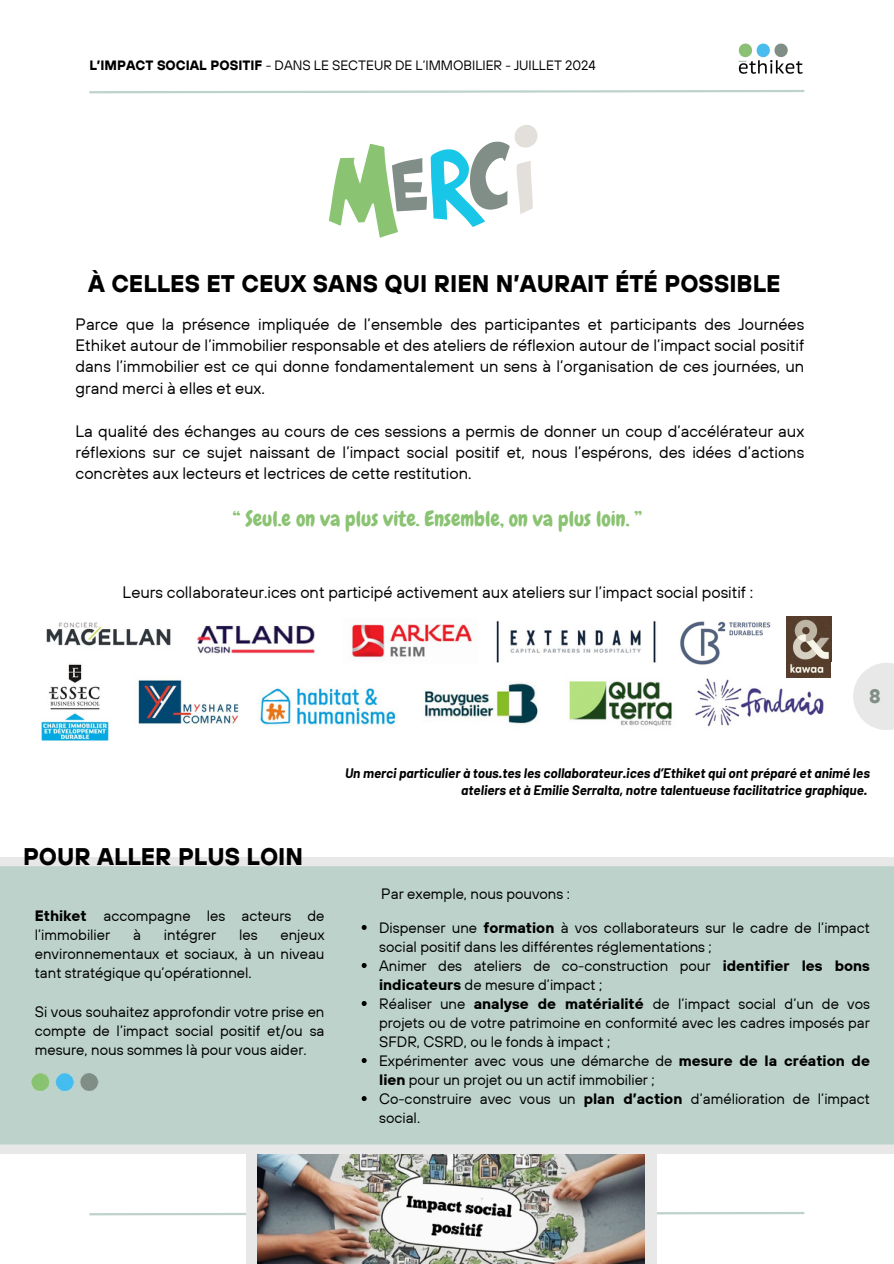
<style>
.page{position:relative;width:894px;height:1264px;background:#fff}
.page>*{position:absolute;margin:0;border:0;box-sizing:border-box;transform-origin:0 0}
.t1{font:700 24px "TT Hoves";color:#000001}
.t2{font:21px "Chewy";color:#8ac372}
.t3{font:700 19.5px "TT Hoves";color:#818e87}
.t4{font:16.5px/21.3px "TT Hoves";color:#000001;text-align:justify}
.t5{font:15px/19px "TT Hoves";color:#000}
.t6{font:italic 700 13.5px/16.8px "Barlow";color:#000001;text-align:right}
.t7{font:13.5px "TT Hoves";color:#000001}
.s1{font-weight:700}
</style>
<div class="page">
<svg style="left:89px;top:90px;width:716px;height:4px"></svg>
<svg style="left:89px;top:1210px;width:716px;height:6px"></svg>
<div style="left:246px;top:1089px;width:410px;height:174px;background:#e8e8e8"></div>
<svg style="left:329px;top:125px;width:209px;height:112px"></svg>
<svg style="left:853px;top:663px;width:40px;height:67px;fill:#e8e8e8"></svg>
<img style="left:257px;top:1154px;width:387px;height:109px">
<div style="left:0;top:857px;width:893px;height:296px;background:#bcd2cb"></div>
<img style="left:496px;top:621px;width:160px;height:42px">
<img style="left:46px;top:622px;width:125px;height:24px">
<img style="left:680px;top:621px;width:91px;height:44px">
<img style="left:569px;top:681px;width:103px;height:45px">
<img style="left:423px;top:682px;width:115px;height:43px">
<img style="left:41px;top:664px;width:68px;height:76px">
<img style="left:695px;top:677px;width:133px;height:50px">
<img style="left:349px;top:624px;width:123px;height:37px">
<img style="left:197px;top:625px;width:118px;height:29px">
<img style="left:260px;top:688px;width:136px;height:39px">
<img style="left:786px;top:616px;width:45px;height:61px">
<img style="left:137px;top:680px;width:102px;height:46px">
<svg style="left:361px;top:925px;width:5px;height:5px"></svg>
<svg style="left:361px;top:963px;width:5px;height:5px"></svg>
<svg style="left:361px;top:1001px;width:5px;height:5px"></svg>
<svg style="left:361px;top:1058px;width:5px;height:5px"></svg>
<svg style="left:361px;top:1096px;width:5px;height:5px"></svg>
<img style="left:31px;top:1063px;width:86px;height:31px">
<img style="left:738px;top:43px;width:65px;height:31px">
<p class="t7" style="left:89px;top:57px;width:507px"><span class="s1">L’IMPACT SOCIAL POSITIF</span> - DANS LE SECTEUR DE L’IMMOBILIER - JUILLET 2024</p>
<p class="t1" style="left:88px;top:268px;width:693px">À CELLES ET CEUX SANS QUI RIEN N’AURAIT ÉTÉ POSSIBLE</p>
<p class="t4" style="left:75px;top:313px;width:730px">Parce que la présence impliquée de l’ensemble des participantes et participants des Journées Ethiket autour de l’immobilier responsable et des ateliers de réflexion autour de l’impact social positif dans l’immobilier est ce qui donne fondamentalement un sens à l’organisation de ces journées, un grand merci à elles et eux.</p>
<p class="t4" style="left:75px;top:420px;width:730px">La qualité des échanges au cours de ces sessions a permis de donner un coup d’accélérateur aux réflexions sur ce sujet naissant de l’impact social positif et, nous l’espérons, des idées d’actions concrètes aux lecteurs et lectrices de cette restitution.</p>
<p class="t2" style="left:232px;top:505px;width:411px">“ Seul.e on va plus vite. Ensemble, on va plus loin. ”</p>
<p class="t4" style="left:123px;top:580px;width:632px">Leurs collaborateur.ices ont participé activement aux ateliers sur l’impact social positif :</p>
<h4 class="t3" style="left:869px;top:683px;width:13px">8</h4>
<p class="t1" style="left:23px;top:841px;width:281px">POUR ALLER PLUS LOIN</p>
<p class="t5" style="left:35px;top:905px;width:291px"><span class="s1">Ethiket</span> accompagne les acteurs de l’immobilier</p>
<p class="t5" style="left:133px;top:925px;width:9px">à</p>
<p class="t5" style="left:164px;top:925px;width:54px">intégrer</p>
<p class="t5" style="left:239px;top:925px;width:20px">les</p>
<p class="t5" style="left:35px;top:925px;width:291px;text-align:justify;text-indent:245px">enjeux environnementaux et sociaux, à un niveau tant stratégique qu’opérationnel.</p>
<p class="t5" style="left:35px;top:1001px;width:291px;text-align:justify">Si vous souhaitez approfondir votre prise en compte de l’impact social positif et/ou sa mesure, nous sommes là pour vous aider.</p>
<p class="t6" style="left:345px;top:764px;width:526px">Un merci particulier à tous.tes les collaborateur.ices d’Ethiket qui ont préparé et animé les ateliers et à Emilie Serralta, notre talentueuse facilitatrice graphique.</p>
<h1 class="t5" style="left:381px;top:883px;width:190px">Par exemple, nous pouvons :</h1>
<h3 class="t5" style="left:379px;top:917px;width:492px">Dispenser une <span class="s1">formation</span> à vos collaborateurs sur le cadre de l’impact social positif dans les différentes réglementations ;</h3>
<h3 class="t5" style="left:379px;top:955px;width:492px">Animer des ateliers de co-construction pour <span class="s1">identifier les bons indicateurs</span> de mesure d’impact ;</h3>
<p class="t5" style="left:379px;top:993px;width:492px;text-align:justify">Réaliser une <span class="s1">analyse de matérialité</span> de l’impact social d’un de vos projets ou de votre patrimoine en conformité avec les cadres imposés par SFDR, CSRD, ou le fonds à impact ;</p>
<h3 class="t5" style="left:379px;top:1050px;width:492px">Expérimenter avec vous une démarche de <span class="s1">mesure de la création de lien</span> pour un projet ou un actif immobilier ;</h3>
<p class="t5" style="left:379px;top:1088px;width:492px">Co-construire avec vous un <span class="s1">plan d’action</span> d’amélioration de l’impact social.</p>
</div>
